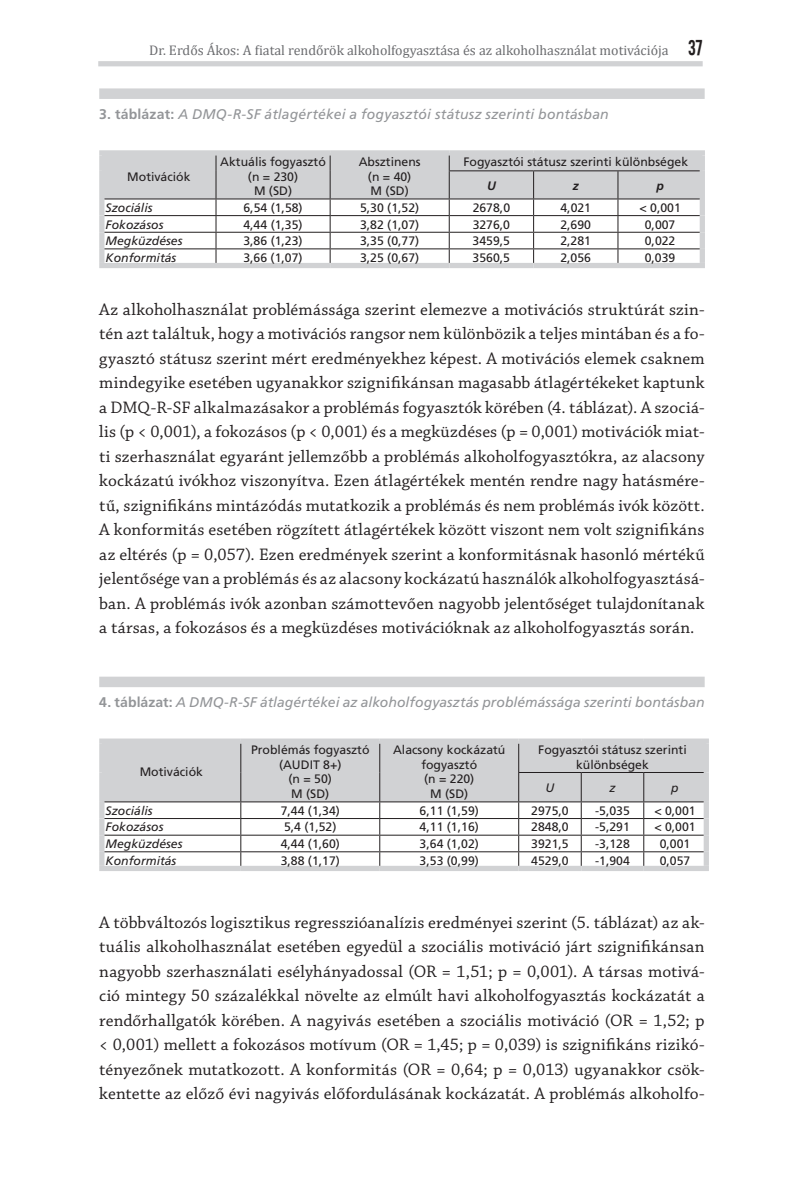
<style>
.page{position:relative;width:794px;height:1191px;background:#fff}
.page>*{position:absolute;margin:0;border:0;box-sizing:border-box;transform-origin:0 0}
.t1{font:17.5px/24.5px "Chaparral Pro";letter-spacing:.01em;color:#231f20;text-align:justify}
.t2{font:italic 14px "Frutiger LT Pro";letter-spacing:.005em;color:#939598}
.t3{font:14px "Cambria";color:#6c6d70}
.t4{font:12.25px/14.7px "Frutiger LT Pro";color:#231f20;text-align:center}
.t5{font:italic 12.25px "Frutiger LT Pro";color:#231f20}
.t6{font:italic 700 12.25px "Frutiger LT Pro";color:#231f20}
.s1{font-family:"Alternate Gothic No.2 PFL";font-size:21px;color:#231f20}
.s2{font-weight:700;font-style:normal}
</style>
<div class="page">
<div style="left:98px;top:61px;width:604px;height:5px;background:#d1d2d4"></div>
<div style="left:99px;top:88px;width:605px;height:11px;background:#d1d2d4"></div>
<div style="left:99px;top:676px;width:605px;height:11px;background:#d1d2d4"></div>
<div style="left:99px;top:150px;width:117px;height:6px;background:#d1d2d4"></div>
<div style="left:99px;top:156px;width:5px;height:15px;background:#d1d2d4"></div>
<div style="left:216px;top:150px;width:114px;height:6px;background:#d1d2d4"></div>
<div style="left:330px;top:150px;width:119px;height:6px;background:#d1d2d4"></div>
<div style="left:99px;top:171px;width:5px;height:28px;background:#d1d2d4"></div>
<div style="left:449px;top:150px;width:84px;height:6px;background:#d1d2d4"></div>
<div style="left:533px;top:150px;width:85px;height:6px;background:#d1d2d4"></div>
<div style="left:618px;top:150px;width:87px;height:6px;background:#d1d2d4"></div>
<div style="left:699px;top:156px;width:6px;height:15px;background:#d1d2d4"></div>
<div style="left:699px;top:171px;width:6px;height:28px;background:#d1d2d4"></div>
<div style="left:99px;top:199px;width:5px;height:17px;background:#d1d2d4"></div>
<div style="left:699px;top:199px;width:6px;height:17px;background:#d1d2d4"></div>
<div style="left:99px;top:216px;width:5px;height:16px;background:#d1d2d4"></div>
<div style="left:699px;top:216px;width:6px;height:16px;background:#d1d2d4"></div>
<div style="left:99px;top:232px;width:5px;height:17px;background:#d1d2d4"></div>
<div style="left:699px;top:232px;width:6px;height:17px;background:#d1d2d4"></div>
<div style="left:99px;top:249px;width:5px;height:14px;background:#d1d2d4"></div>
<div style="left:699px;top:249px;width:6px;height:14px;background:#d1d2d4"></div>
<div style="left:99px;top:263px;width:117px;height:5px;background:#d1d2d4"></div>
<div style="left:216px;top:263px;width:114px;height:5px;background:#d1d2d4"></div>
<div style="left:330px;top:263px;width:119px;height:5px;background:#d1d2d4"></div>
<div style="left:449px;top:263px;width:84px;height:5px;background:#d1d2d4"></div>
<div style="left:533px;top:263px;width:85px;height:5px;background:#d1d2d4"></div>
<div style="left:618px;top:263px;width:87px;height:5px;background:#d1d2d4"></div>
<svg style="left:104px;top:155px;width:596px;height:108px"></svg>
<div style="left:99px;top:738px;width:142px;height:6px;background:#d1d2d4"></div>
<div style="left:99px;top:744px;width:5px;height:28px;background:#d1d2d4"></div>
<div style="left:241px;top:738px;width:139px;height:6px;background:#d1d2d4"></div>
<div style="left:380px;top:738px;width:139px;height:6px;background:#d1d2d4"></div>
<div style="left:99px;top:772px;width:5px;height:30px;background:#d1d2d4"></div>
<div style="left:519px;top:738px;width:62px;height:6px;background:#d1d2d4"></div>
<div style="left:581px;top:738px;width:63px;height:6px;background:#d1d2d4"></div>
<div style="left:644px;top:738px;width:65px;height:6px;background:#d1d2d4"></div>
<div style="left:703px;top:744px;width:6px;height:28px;background:#d1d2d4"></div>
<div style="left:703px;top:772px;width:6px;height:30px;background:#d1d2d4"></div>
<div style="left:99px;top:802px;width:5px;height:16px;background:#d1d2d4"></div>
<div style="left:703px;top:802px;width:6px;height:16px;background:#d1d2d4"></div>
<div style="left:99px;top:818px;width:5px;height:17px;background:#d1d2d4"></div>
<div style="left:703px;top:818px;width:6px;height:17px;background:#d1d2d4"></div>
<div style="left:99px;top:835px;width:5px;height:16px;background:#d1d2d4"></div>
<div style="left:703px;top:835px;width:6px;height:16px;background:#d1d2d4"></div>
<div style="left:99px;top:851px;width:5px;height:14px;background:#d1d2d4"></div>
<div style="left:703px;top:851px;width:6px;height:14px;background:#d1d2d4"></div>
<div style="left:99px;top:865px;width:142px;height:6px;background:#d1d2d4"></div>
<div style="left:241px;top:865px;width:139px;height:6px;background:#d1d2d4"></div>
<div style="left:380px;top:865px;width:139px;height:6px;background:#d1d2d4"></div>
<div style="left:519px;top:865px;width:62px;height:6px;background:#d1d2d4"></div>
<div style="left:581px;top:865px;width:63px;height:6px;background:#d1d2d4"></div>
<div style="left:644px;top:865px;width:65px;height:6px;background:#d1d2d4"></div>
<svg style="left:102px;top:743px;width:604px;height:122px"></svg>
<p class="t3" style="left:149px;top:42px;width:555px">Dr. Erdős Ákos: A fiatal rendőrök alkoholfogyasztása és az alkoholhasználat motivációja <span class="s1">37</span></p>
<p class="t2" style="left:99px;top:106px;width:511px"><span class="s2">3. táblázat:</span> A DMQ-R-SF átlagértékei a fogyasztói státusz szerinti bontásban</p>
<p class="t4" style="left:127px;top:169px;width:65px">Motivációk</p>
<p class="t4" style="left:220px;top:154px;width:107px">Aktuális fogyasztó (n = 230)<br>M (SD)</p>
<p class="t4" style="left:359px;top:154px;width:63px">Absztinens (n = 40)<br>M (SD)</p>
<p class="t4" style="left:463px;top:155px;width:226px">Fogyasztói státusz szerinti különbségek</p>
<p class="t6" style="left:487px;top:178px;width:10px">U</p>
<p class="t6" style="left:573px;top:178px;width:8px">z</p>
<p class="t6" style="left:656px;top:178px;width:9px">p</p>
<p class="t5" style="left:106px;top:200px;width:48px">Szociális</p>
<p class="t4" style="left:243px;top:200px;width:61px">6,54 (1,58)</p>
<p class="t4" style="left:360px;top:200px;width:61px">5,30 (1,52)</p>
<p class="t4" style="left:473px;top:200px;width:39px">2678,0</p>
<p class="t4" style="left:560px;top:200px;width:32px">4,021</p>
<p class="t4" style="left:639px;top:200px;width:43px">&lt; 0,001</p>
<p class="t5" style="left:106px;top:217px;width:59px">Fokozásos</p>
<p class="t4" style="left:243px;top:217px;width:61px">4,44 (1,35)</p>
<p class="t4" style="left:360px;top:217px;width:61px">3,82 (1,07)</p>
<p class="t4" style="left:472px;top:217px;width:39px">3276,0</p>
<p class="t4" style="left:560px;top:217px;width:32px">2,690</p>
<p class="t4" style="left:645px;top:217px;width:32px">0,007</p>
<p class="t5" style="left:106px;top:234px;width:78px">Megküzdéses</p>
<p class="t4" style="left:243px;top:234px;width:61px">3,86 (1,23)</p>
<p class="t4" style="left:360px;top:234px;width:61px">3,35 (0,77)</p>
<p class="t4" style="left:472px;top:234px;width:39px">3459,5</p>
<p class="t4" style="left:560px;top:234px;width:32px">2,281</p>
<p class="t4" style="left:645px;top:234px;width:32px">0,022</p>
<p class="t5" style="left:106px;top:250px;width:72px">Konformitás</p>
<p class="t4" style="left:243px;top:250px;width:61px">3,66 (1,07)</p>
<p class="t4" style="left:360px;top:250px;width:61px">3,25 (0,67)</p>
<p class="t4" style="left:472px;top:250px;width:39px">3560,5</p>
<p class="t4" style="left:560px;top:250px;width:32px">2,056</p>
<p class="t4" style="left:645px;top:250px;width:32px">0,039</p>
<p class="t1" style="left:99px;top:298px;width:607px">Az alkoholhasználat problémássága szerint elemezve a motivációs struktúrát szin&shy;tén azt találtuk, hogy a motivációs rangsor nem különbözik a teljes mintában és a fo&shy;gyasztó státusz szerint mért eredményekhez képest. A motivációs elemek csaknem mindegyike esetében ugyanakkor szignifikánsan magasabb átlagértékeket kaptunk a DMQ-R-SF alkalmazásakor a problémás fogyasztók körében (4. táblázat). A szociá&shy;lis (p &lt; 0,001), a fokozásos (p &lt; 0,001) és a megküzdéses (p = 0,001) motivációk miat&shy;ti szerhasználat egyaránt jellemzőbb a problémás alkoholfogyasztókra, az alacsony kockázatú ivókhoz viszonyítva. Ezen átlagértékek mentén rendre nagy hatásmére&shy;tű, szignifikáns mintázódás mutatkozik a problémás és nem problémás ivók között.<br>A konformitás esetében rögzített átlagértékek között viszont nem volt szignifikáns az eltérés (p = 0,057). Ezen eredmények szerint a konformitásnak hasonló mértékű jelentősége van a problémás és az alacsony kockázatú használók alkoholfogyasztásá&shy;ban. A problémás ivók azonban számottevően nagyobb jelentőséget tulajdonítanak a társas, a fokozásos és a megküzdéses motivációknak az alkoholfogyasztás során.</p>
<p class="t2" style="left:99px;top:694px;width:607px"><span class="s2">4. táblázat:</span> A DMQ-R-SF átlagértékei az alkoholfogyasztás problémássága szerinti bontásban</p>
<p class="t4" style="left:140px;top:764px;width:65px">Motivációk</p>
<p class="t4" style="left:251px;top:742px;width:120px">Problémás fogyasztó (AUDIT 8+)<br>(n = 50)<br>M (SD)</p>
<p class="t4" style="left:393px;top:742px;width:114px">Alacsony kockázatú fogyasztó<br>(n = 220)<br>M (SD)</p>
<p class="t4" style="left:538px;top:742px;width:150px">Fogyasztói státusz szerinti különbségek</p>
<p class="t5" style="left:545px;top:780px;width:10px">U</p>
<p class="t5" style="left:609px;top:780px;width:8px">z</p>
<p class="t5" style="left:671px;top:780px;width:9px">p</p>
<p class="t5" style="left:106px;top:803px;width:48px">Szociális</p>
<p class="t4" style="left:281px;top:803px;width:61px">7,44 (1,34)</p>
<p class="t4" style="left:419px;top:803px;width:61px">6,11 (1,59)</p>
<p class="t4" style="left:531px;top:803px;width:39px">2975,0</p>
<p class="t4" style="left:595px;top:803px;width:36px">-5,035</p>
<p class="t4" style="left:654px;top:803px;width:43px">&lt; 0,001</p>
<p class="t5" style="left:106px;top:820px;width:59px">Fokozásos</p>
<p class="t4" style="left:284px;top:820px;width:54px">5,4 (1,52)</p>
<p class="t4" style="left:419px;top:820px;width:61px">4,11 (1,16)</p>
<p class="t4" style="left:531px;top:820px;width:39px">2848,0</p>
<p class="t4" style="left:595px;top:820px;width:36px">-5,291</p>
<p class="t4" style="left:654px;top:820px;width:43px">&lt; 0,001</p>
<p class="t5" style="left:106px;top:836px;width:78px">Megküzdéses</p>
<p class="t4" style="left:281px;top:836px;width:61px">4,44 (1,60)</p>
<p class="t4" style="left:419px;top:836px;width:61px">3,64 (1,02)</p>
<p class="t4" style="left:531px;top:836px;width:39px">3921,5</p>
<p class="t4" style="left:595px;top:836px;width:36px">-3,128</p>
<p class="t4" style="left:659px;top:836px;width:32px">0,001</p>
<p class="t5" style="left:106px;top:853px;width:72px">Konformitás</p>
<p class="t4" style="left:281px;top:853px;width:61px">3,88 (1,17)</p>
<p class="t4" style="left:419px;top:853px;width:61px">3,53 (0,99)</p>
<p class="t4" style="left:531px;top:853px;width:39px">4529,0</p>
<p class="t4" style="left:595px;top:853px;width:36px">-1,904</p>
<p class="t4" style="left:659px;top:853px;width:32px">0,057</p>
<p class="t1" style="left:99px;top:910px;width:607px">A többváltozós logisztikus regresszióanalízis eredményei szerint (5. táblázat) az ak&shy;tuális alkoholhasználat esetében egyedül a szociális motiváció járt szignifikánsan nagyobb szerhasználati esélyhányadossal (OR = 1,51; p = 0,001). A társas motivá&shy;ció mintegy 50 százalékkal növelte az elmúlt havi alkoholfogyasztás kockázatát a rendőrhallgatók körében. A nagyivás esetében a szociális motiváció (OR = 1,52; p &lt; 0,001) mellett a fokozásos motívum (OR = 1,45; p = 0,039) is szignifikáns rizikó&shy;tényezőnek mutatkozott. A konformitás (OR = 0,64; p = 0,013) ugyanakkor csök&shy;kentette az előző évi nagyivás előfordulásának kockázatát. A problémás alkoholfo-</p>
</div>
